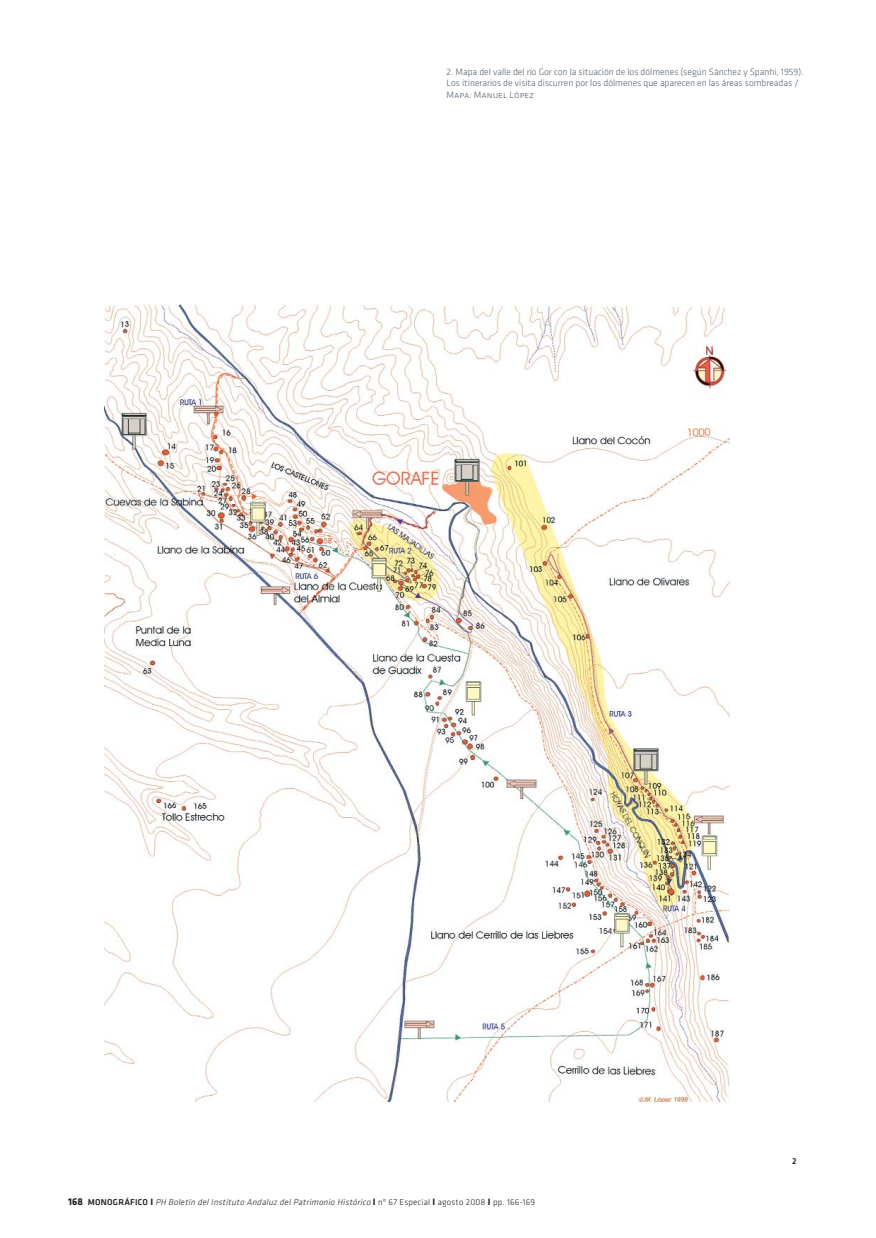
<style>
.page{position:relative;width:876px;height:1238px;background:#fff}
.page>*{position:absolute;margin:0;border:0;box-sizing:border-box;transform-origin:0 0}
.t1{font:300 9.6px/11.4px "Klavika";color:#53616f}
.t2{font:9.6px "Klavika Light Caps";color:#53616f}
.t3{font:italic 300 8.85px "Klavika";color:#231f20}
.t4{font:500 8.85px "Klavika";color:#231f20}
.s1{font-weight:700;font-style:normal;font-size:10.35px}
.s2{font-weight:500;font-style:normal}
.s3{font-weight:700;font-style:normal;font-size:9.6px}
.s4{font-style:normal}
</style>
<div class="page">
<img style="left:104px;top:304px;width:625px;height:797px">
<p class="t1" style="left:446px;top:67px;width:359px">2. Mapa del valle del río Gor con la situación de los dólmenes (según Sánchez y Spanhi, 1959).<br>Los itinerarios de visita discurren por los dólmenes que aparecen en las áreas sombreadas /</p>
<p class="t2" style="left:446px;top:89px;width:89px">Mapa: Manuel López</p>
<p class="t3" style="left:68px;top:1198px;width:468px"><span class="s1">168</span> <span class="s2">MONOGRÁFICO</span> <span class="s3">I</span> PH Boletín del Instituto Andaluz del Patrimonio Histórico<span class="s3">I</span> <span class="s4">nº 67 Especial</span> <span class="s3">I</span> <span class="s4">agosto 2008</span> <span class="s3">I</span> <span class="s4">pp. 166-169</span></p>
<p class="t4" style="left:792px;top:1157px;width:6px">2</p>
</div>
